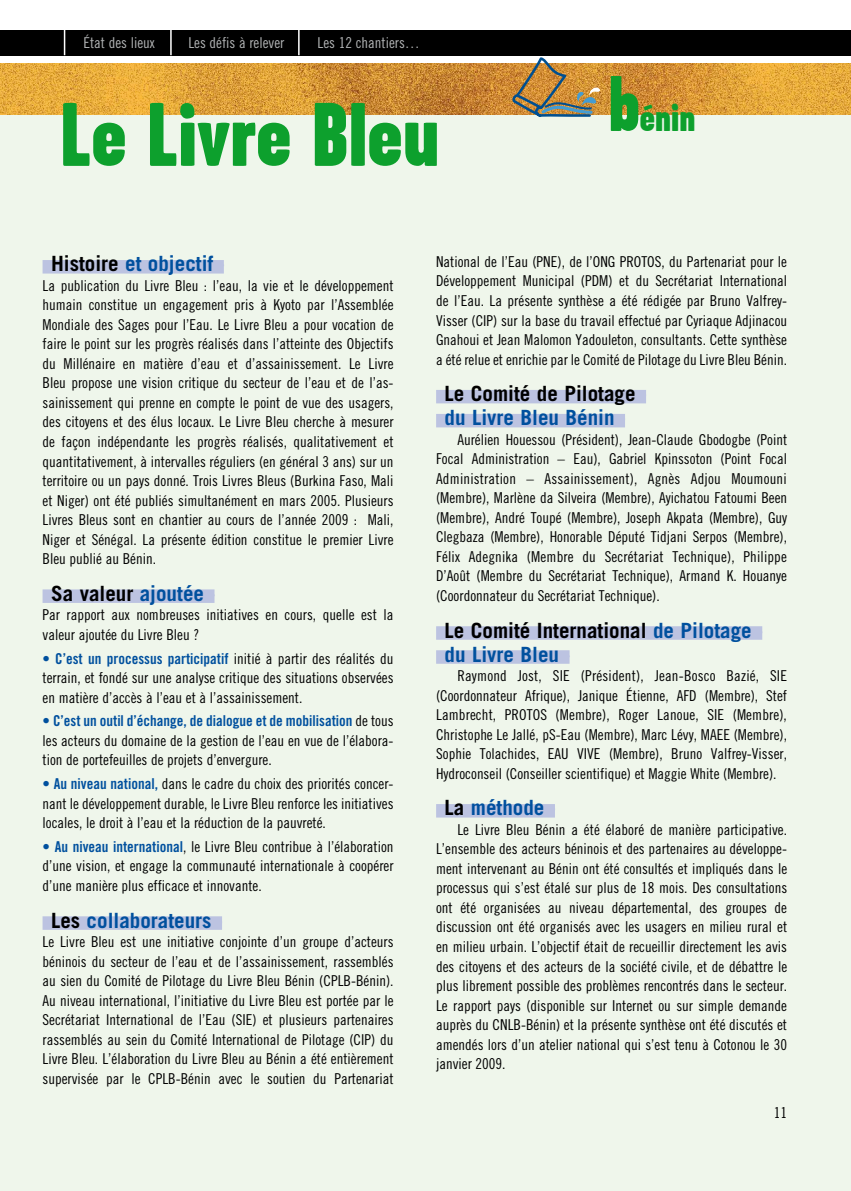
<style>
.page{position:relative;width:851px;height:1191px;background:#fff}
.page>*{position:absolute;margin:0;border:0;box-sizing:border-box;transform-origin:0 0}
.t1{font:900 90px "Garage Gothic";color:#0da02d}
.t2{font:900 39.3px "Garage Gothic";color:#0da02d}
.t3{font:700 21px/24px "Trade Gothic";color:#000}
.t4{font:700 21px "Trade Gothic";color:#00509e}
.t5{font:15px/19.5px "Trade Gothic Cond Eighteen";color:#000;text-align:justify}
.t6{font:15px "Trade Gothic Bold Cond Twenty";color:#00509e}
.t7{font:15px "Trade Gothic Cond Eighteen";color:#b1b3b4}
.s1{font-size:78.45px}
.s2{color:#000}
.s3{color:#bcc3e1}
.s4{color:#00509e}
.s5{font-family:"Trade Gothic Cond Eighteen";color:#000}
.s6{font-family:"Trade Gothic Bold Cond Twenty";color:#00509e}
</style>
<div class="page">
<div style="left:0;top:104px;width:850px;height:1087px;background:#eff6eb"></div>
<div style="left:43px;top:260px;width:181px;height:13px;background:#bcc3e1"></div>
<div style="left:43px;top:589px;width:171px;height:14px;background:#bcc3e1"></div>
<div style="left:43px;top:916px;width:179px;height:13px;background:#bcc3e1"></div>
<div style="left:436px;top:390px;width:210px;height:13px;background:#bcc3e1"></div>
<div style="left:436px;top:414px;width:189px;height:13px;background:#bcc3e1"></div>
<div style="left:436px;top:626px;width:326px;height:14px;background:#bcc3e1"></div>
<div style="left:436px;top:650px;width:133px;height:14px;background:#bcc3e1"></div>
<div style="left:436px;top:804px;width:119px;height:13px;background:#bcc3e1"></div>
<div style="left:0;top:30px;width:850px;height:25px;background:#000"></div>
<img style="left:0;top:64px;width:850px;height:51px">
<svg style="left:512px;top:57px;width:88px;height:60px;background:#b59460"></svg>
<hr style="left:170px;top:30px;width:2px;height:25px;background:#fff">
<svg style="left:298px;top:30px;width:1px;height:25px"></svg>
<svg style="left:64px;top:30px;width:1px;height:25px"></svg>
<p class="t7" style="left:83px;top:34px;width:73px">État des lieux</p>
<p class="t7" style="left:188px;top:34px;width:97px">Les défis à relever</p>
<p class="t7" style="left:317px;top:34px;width:104px">Les 12 chantiers…</p>
<h1 class="t1" style="left:60px;top:85px;width:381px">Le Livre Bleu</h1>
<h2 class="t2" style="left:608px;top:96px;width:89px"><span class="s1">b</span>énin</h2>
<h3 class="t4" style="left:51px;top:251px;width:174px"><span class="s2">Histoire</span> et objectif<span class="s3">–</span></h3>
<p class="t5" style="left:43px;top:276px;width:352px">La publication du Livre Bleu : l’eau, la vie et le développement humain constitue un engagement pris à Kyoto par l’Assemblée Mondiale des Sages pour l’Eau. Le Livre Bleu a pour vocation de faire le point sur les progrès réalisés dans l’atteinte des Objectifs du Millénaire en matière d’eau et d’assainissement. Le Livre Bleu propose une vision critique du secteur de l’eau et de l’as&shy;sainissement qui prenne en compte le point de vue des usagers, des citoyens et des élus locaux. Le Livre Bleu cherche à mesurer de façon indépendante les progrès réalisés, qualitativement et quantitativement, à intervalles réguliers (en général 3 ans) sur un territoire ou un pays donné. Trois Livres Bleus (Burkina Faso, Mali et Niger) ont été publiés simultanément en mars 2005. Plusieurs Livres Bleus sont en chantier au cours de l’année 2009 : Mali, Niger et Sénégal. La présente édition constitue le premier Livre Bleu publié au Bénin.</p>
<h3 class="t3" style="left:51px;top:581px;width:165px">Sa valeur <span class="s4">ajoutée</span><span class="s3">–</span></h3>
<p class="t5" style="left:43px;top:605px;width:352px">Par rapport aux nombreuses initiatives en cours, quelle est la valeur ajoutée du Livre Bleu ?</p>
<p class="t6" style="left:43px;top:649px;width:352px">• C’est un processus participatif <span class="s5">initié à partir des réalités du</span></p>
<p class="t5" style="left:43px;top:668px;width:352px">terrain, et fondé sur une analyse critique des situations observées en matière d’accès à l’eau et à l’assainissement.</p>
<p class="t6" style="left:43px;top:712px;width:352px">• C’est un outil d’échange, de dialogue et de mobilisation <span class="s5">de tous</span></p>
<p class="t5" style="left:43px;top:730px;width:352px">les acteurs du domaine de la gestion de l’eau en vue de l’élabora&shy;tion de portefeuilles de projets d’envergure.</p>
<p class="t5" style="left:43px;top:774px;width:352px"><span class="s6">• Au niveau national,</span> dans le cadre du choix des priorités concer&shy;nant le développement durable, le Livre Bleu renforce les initiatives locales, le droit à l’eau et la réduction de la pauvreté.</p>
<p class="t5" style="left:43px;top:836px;width:352px"><span class="s6">• Au niveau international</span>, le Livre Bleu contribue à l’élaboration d’une vision, et engage la communauté internationale à coopérer d’une manière plus efficace et innovante.</p>
<h3 class="t4" style="left:51px;top:907px;width:172px"><span class="s2">Les</span> collaborateurs<span class="s3">–</span></h3>
<p class="t5" style="left:43px;top:932px;width:352px">Le Livre Bleu est une initiative conjointe d’un groupe d’acteurs béninois du secteur de l’eau et de l’assainissement, rassemblés au sien du Comité de Pilotage du Livre Bleu Bénin (CPLB-Bénin).<br>Au niveau international, l’initiative du Livre Bleu est portée par le Secrétariat International de l’Eau (SIE) et plusieurs partenaires rassemblés au sein du Comité International de Pilotage (CIP) du Livre Bleu. L’élaboration du Livre Bleu au Bénin a été entièrement supervisée par le CPLB-Bénin avec le soutien du Partenariat</p>
<p class="t5" style="left:436px;top:252px;width:352px">National de l’Eau (PNE), de l’ONG PROTOS, du Partenariat pour le Développement Municipal (PDM) et du Secrétariat International de l’Eau. La présente synthèse a été rédigée par Bruno Valfrey-Visser (CIP) sur la base du travail effectué par Cyriaque Adjinacou Gnahoui et Jean Malomon Yadouleton, consultants. Cette synthèse a été relue et enrichie par le Comité de Pilotage du Livre Bleu Bénin.</p>
<h3 class="t3" style="left:444px;top:381px;width:203px">Le Comité de Pilotage<span class="s3">– </span><span class="s4">du Livre Bleu Bénin</span><span class="s3">–</span></h3>
<p class="t5" style="left:436px;top:429px;width:352px;text-indent:21px">Aurélien Houessou (Président), Jean-Claude Gbodogbe (Point Focal Administration – Eau), Gabriel Kpinssoton (Point Focal Administration – Assainissement), Agnès Adjou Moumouni (Membre), Marlène da Silveira (Membre), Ayichatou Fatoumi Been (Membre), André Toupé (Membre), Joseph Akpata (Membre), Guy Clegbaza (Membre), Honorable Député Tidjani Serpos (Membre), Félix Adegnika (Membre du Secrétariat Technique), Philippe D’Août (Membre du Secrétariat Technique), Armand K. Houanye (Coordonnateur du Secrétariat Technique).</p>
<h3 class="t3" style="left:444px;top:618px;width:319px">Le Comité International <span class="s4">de Pilotage</span><span class="s3">– </span><span class="s4">du Livre Bleu</span><span class="s3">–</span></h3>
<p class="t5" style="left:436px;top:666px;width:352px;text-indent:21px">Raymond Jost, SIE (Président), Jean-Bosco Bazié, SIE (Coordonnateur Afrique), Janique Étienne, AFD (Membre), Stef Lambrecht, PROTOS (Membre), Roger Lanoue, SIE (Membre), Christophe Le Jallé, pS-Eau (Membre), Marc Lévy, MAEE (Membre), Sophie Tolachides, EAU VIVE (Membre), Bruno Valfrey-Visser, Hydroconseil (Conseiller scientifique) et Maggie White (Membre).</p>
<h3 class="t4" style="left:444px;top:795px;width:112px"><span class="s2">La</span> méthode<span class="s3">–</span></h3>
<p class="t5" style="left:436px;top:819px;width:352px;text-indent:21px">Le Livre Bleu Bénin a été élaboré de manière participative.<br>L’ensemble des acteurs béninois et des partenaires au développe&shy;ment intervenant au Bénin ont été consultés et impliqués dans le processus qui s’est étalé sur plus de 18 mois. Des consultations ont été organisées au niveau départemental, des groupes de discussion ont été organisés avec les usagers en milieu rural et en milieu urbain. L’objectif était de recueillir directement les avis des citoyens et des acteurs de la société civile, et de débattre le plus librement possible des problèmes rencontrés dans le secteur.<br>Le rapport pays (disponible sur Internet ou sur simple demande auprès du CNLB-Bénin) et la présente synthèse ont été discutés et amendés lors d’un atelier national qui s’est tenu à Cotonou le 30 janvier 2009.</p>
<p class="t5" style="left:773px;top:1102px;width:15px">11</p>
</div>
